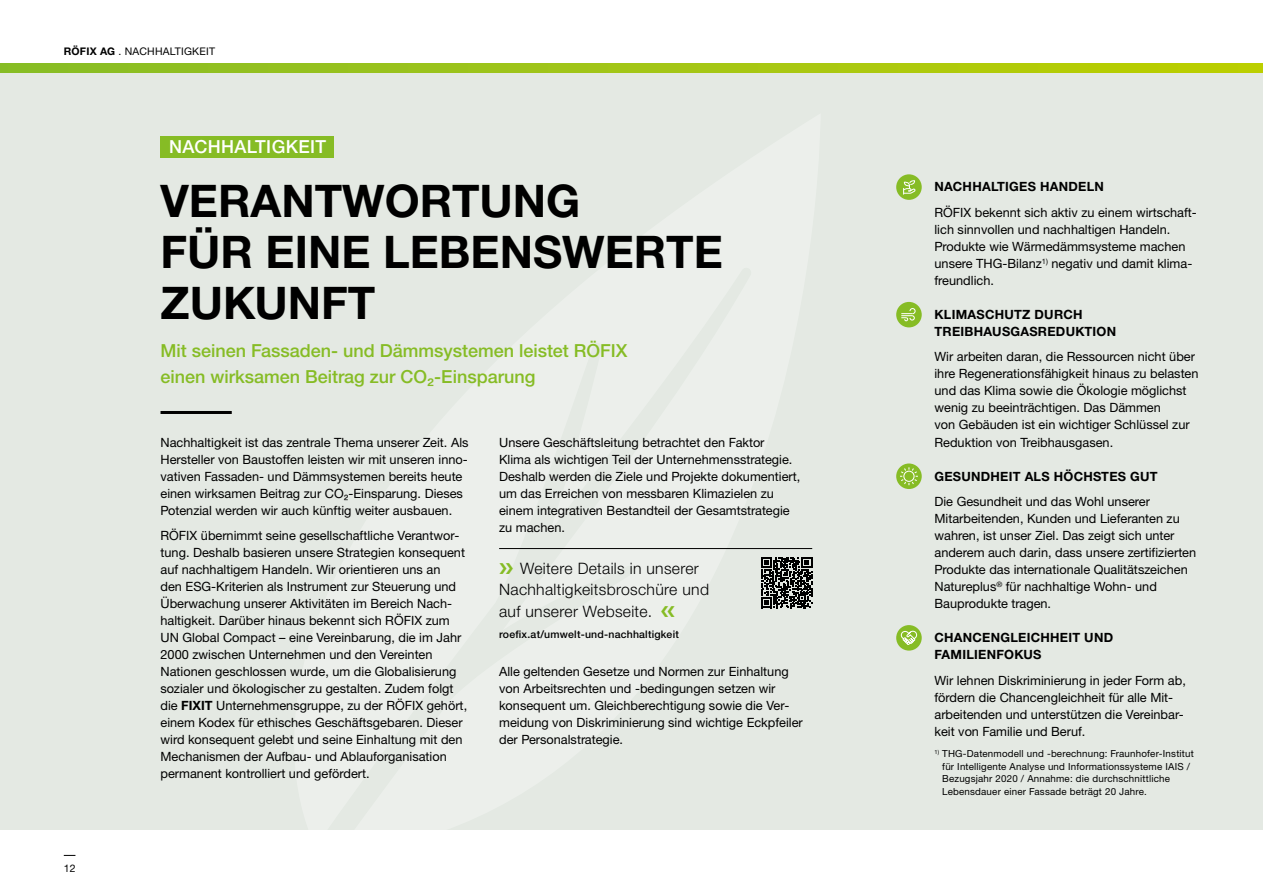
<style>
.page{position:relative;width:1263px;height:893px;background:#fff}
.page>*{position:absolute;margin:0;border:0;box-sizing:border-box;transform-origin:0 0}
.t1{font:700 45px/51px "Helvetica Neue LTW1 G";color:#000}
.t2{font:500 18px/25.5px "Helvetica Neue LTW1 G";color:#86bc25}
.t3{font:500 18px "Helvetica Neue LTW1 G";letter-spacing:.02em;color:#fff}
.t4{font:300 15.75px/21.3px "Helvetica Neue LTW1 G";letter-spacing:.02em;color:#000}
.t5{font:12.75px/17px "Helvetica Neue LTW1 G";color:#000}
.t6{font:700 12.75px/17px "Helvetica Neue LTW1 G";letter-spacing:.02em;color:#000}
.t7{font:500 10.5px "Helvetica Neue LTW1 G";letter-spacing:.02em;color:#000}
.t8{font:10.5px "Helvetica Neue LTW1 G";letter-spacing:.02em;color:#000}
.t9{font:9.75px/12.8px "Helvetica Neue LTW1 G";letter-spacing:.02em;color:#000}
.s1{font-weight:700}
.s2{color:#86bc25}
</style>
<div class="page">
<div style="left:0;top:64px;width:1263px;height:765px;background:#e4e9e3"></div>
<div style="left:161px;top:136px;width:173px;height:21px;background:#86bc25"></div>
<hr style="left:161px;top:411px;width:71px;height:3px;background:#000">
<div style="left:896px;top:174px;width:26px;height:26px;background:#86bc25;border-radius:50%"></div>
<svg style="left:903px;top:180px;width:13px;height:14px"></svg>
<div style="left:896px;top:302px;width:26px;height:25px;background:#86bc25;border-radius:50%"></div>
<svg style="left:901px;top:308px;width:15px;height:14px"></svg>
<svg style="left:896px;top:463px;width:26px;height:26px"></svg>
<svg style="left:900px;top:467px;width:18px;height:18px"></svg>
<svg style="left:896px;top:625px;width:26px;height:26px"></svg>
<svg style="left:899px;top:629px;width:19px;height:17px"></svg>
<hr style="left:499px;top:548px;width:313px;height:1px;background:#000">
<svg style="left:761px;top:557px;width:51px;height:51px"></svg>
<svg style="left:0;top:64px;width:1263px;height:8px;background:#a1c514"></svg>
<p class="t8" style="left:64px;top:45px;width:153px"><span class="s1">RÖFIX AG</span> . NACHHALTIGKEIT</p>
<h2 class="t3" style="left:169px;top:136px;width:159px">NACHHALTIGKEIT</h2>
<h1 class="t1" style="left:161px;top:175px;width:564px">VERANTWORTUNG<br>FÜR EINE LEBENSWERTE<br>ZUKUNFT</h1>
<h2 class="t2" style="left:161px;top:338px;width:469px">Mit seinen Fassaden- und Dämmsystemen leistet RÖFIX einen wirksamen Beitrag zur CO₂-Einsparung</h2>
<p class="t8" style="left:64px;top:861px;width:13px">12</p>
<p class="t5" style="left:161px;top:433px;width:309px">Nachhaltigkeit ist das zentrale Thema unserer Zeit. Als Hersteller von Baustoffen leisten wir mit unseren inno&shy;vativen Fassaden- und Dämmsystemen bereits heute einen wirksamen Beitrag zur CO₂-Einsparung. Dieses Potenzial werden wir auch künftig weiter ausbauen.</p>
<p class="t5" style="left:161px;top:527px;width:308px">RÖFIX übernimmt seine gesellschaftliche Verantwor&shy;tung. Deshalb basieren unsere Strategien konsequent auf nachhaltigem Handeln. Wir orientieren uns an<br>den ESG-Kriterien als Instrument zur Steuerung und Überwachung unserer Aktivitäten im Bereich Nach&shy;haltigkeit. Darüber hinaus bekennt sich RÖFIX zum UN Global Compact – eine Vereinbarung, die im Jahr 2000 zwischen Unternehmen und den Vereinten Nationen geschlossen wurde, um die Globalisierung sozialer und ökologischer zu gestalten. Zudem folgt die <span class="s1">FIXIT</span> Unternehmensgruppe, zu der RÖFIX gehört, einem Kodex für ethisches Geschäftsgebaren. Dieser wird konsequent gelebt und seine Einhaltung mit den Mechanismen der Aufbau- und Ablauforganisation permanent kontrolliert und gefördert.</p>
<p class="t5" style="left:499px;top:433px;width:303px">Unsere Geschäftsleitung betrachtet den Faktor<br>Klima als wichtigen Teil der Unternehmensstrategie.<br>Deshalb werden die Ziele und Projekte dokumentiert, um das Erreichen von messbaren Klimazielen zu einem integrativen Bestandteil der Gesamtstrategie zu machen.</p>
<p class="t4" style="left:499px;top:558px;width:211px"><span class="s2">❯❯</span> Weitere Details in unserer<br>Nachhaltigkeitsbroschüre und auf unserer Webseite. <span class="s2">❮❮</span></p>
<p class="t7" style="left:499px;top:628px;width:181px">roefix.at/umwelt-und-nachhaltigkeit</p>
<p class="t5" style="left:499px;top:663px;width:305px">Alle geltenden Gesetze und Normen zur Einhaltung von Arbeitsrechten und -bedingungen setzen wir konsequent um. Gleichberechtigung sowie die Ver&shy;meidung von Diskriminierung sind wichtige Eckpfeiler der Personalstrategie.</p>
<p class="t6" style="left:934px;top:178px;width:171px">NACHHALTIGES HANDELN</p>
<p class="t5" style="left:934px;top:204px;width:264px">RÖFIX bekennt sich aktiv zu einem wirtschaft&shy;lich sinnvollen und nachhaltigen Handeln.<br>Produkte wie Wärmedämmsysteme machen unsere THG-Bilanz<sup>1)</sup> negativ und damit klima&shy;freundlich.</p>
<p class="t6" style="left:934px;top:306px;width:183px">KLIMASCHUTZ DURCH<br>TREIBHAUSGASREDUKTION</p>
<p class="t5" style="left:934px;top:348px;width:265px">Wir arbeiten daran, die Ressourcen nicht über ihre Regenerationsfähigkeit hinaus zu belasten und das Klima sowie die Ökologie möglichst wenig zu beeinträchtigen. Das Dämmen<br>von Gebäuden ist ein wichtiger Schlüssel zur Reduktion von Treibhausgasen.</p>
<p class="t6" style="left:934px;top:467px;width:225px">GESUNDHEIT ALS HÖCHSTES GUT</p>
<p class="t5" style="left:934px;top:493px;width:263px">Die Gesundheit und das Wohl unserer Mitarbeitenden, Kunden und Lieferanten zu wahren, ist unser Ziel. Das zeigt sich unter anderem auch darin, dass unsere zertifizierten Produkte das internationale Qualitätszeichen Natureplus<sup>®</sup> für nachhaltige Wohn- und Bauprodukte tragen.</p>
<p class="t6" style="left:934px;top:629px;width:180px">CHANCENGLEICHHEIT UND<br>FAMILIENFOKUS</p>
<p class="t5" style="left:934px;top:671px;width:253px">Wir lehnen Diskriminierung in jeder Form ab, fördern die Chancengleichheit für alle Mit&shy;arbeitenden und unterstützen die Vereinbar&shy;keit von Familie und Beruf.</p>
<p class="t9" style="left:942px;top:747px;width:253px;text-indent:-8px"><sup>1)</sup> THG-Datenmodell und -berechnung: Fraunhofer-Institut für Intelligente Analyse und Informationssysteme IAIS / Bezugsjahr 2020 / Annahme: die durchschnittliche Lebensdauer einer Fassade beträgt 20 Jahre.</p>
</div>
